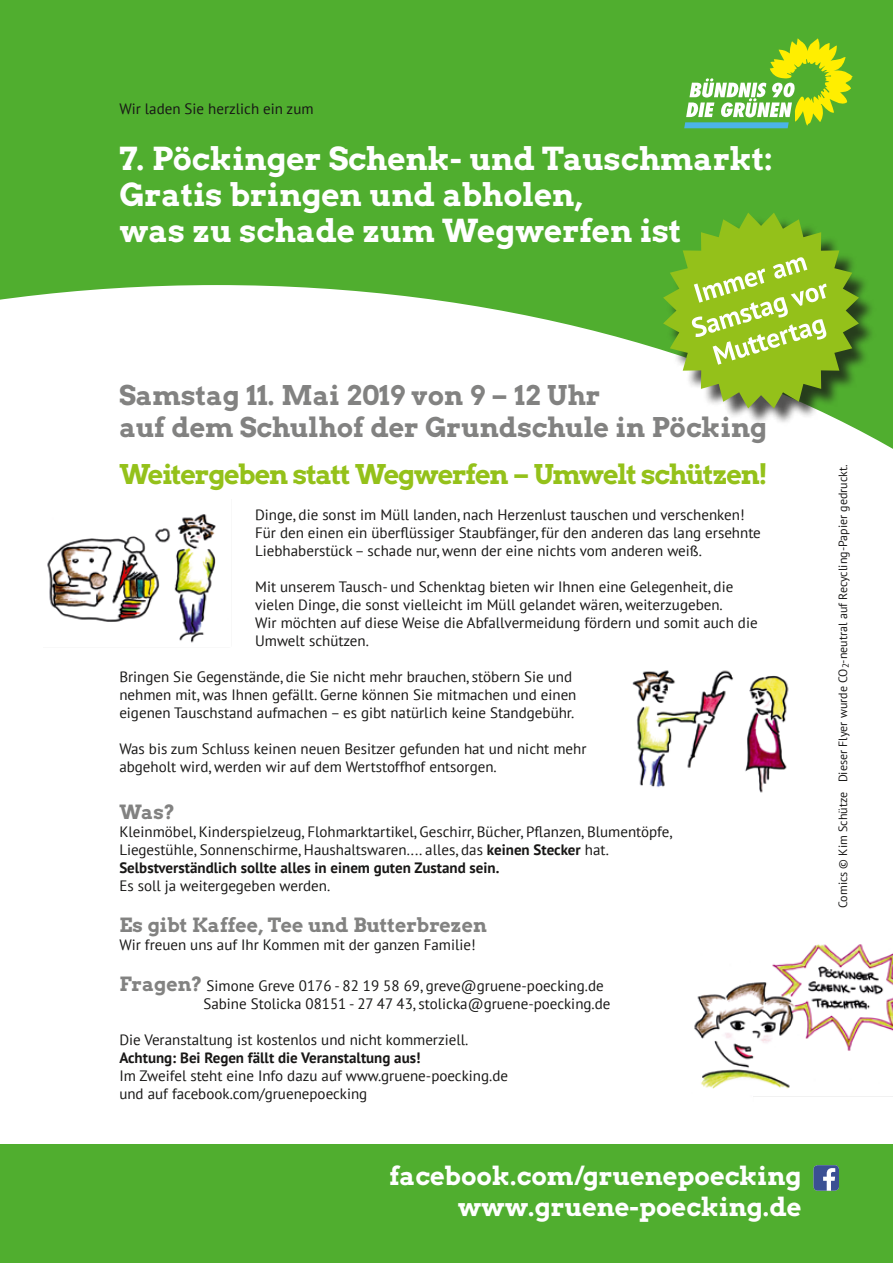
<style>
.page{position:relative;width:893px;height:1263px;background:#50ae2f}
.page>*{position:absolute;margin:0;border:0;box-sizing:border-box;transform-origin:0 0}
.t1{font:31.5px/36px "Arvo Gr 00 F Cn";color:#fff}
.t2{font:27px/32.4px "Arvo Gr 00 F Cn";color:#828281}
.t3{font:27px "Arvo Gr 00 F Cn";letter-spacing:-.045em;color:#94c11a}
.t4{font:25.5px/30.6px "Arvo Gr 00 F Cn";color:#fff;text-align:right}
.t5{font:19.5px "Arvo Gr 00 F Cn";color:#828281}
.t6{font:15px/18px "PT Sans";color:#181716}
.t7{font:700 15px "PT Sans";color:#181716}
.t8{font:12px "PT Sans";color:#181716}
.s1{font-weight:700}
.s2{font-family:"Arvo Gr 00 F Cn";font-size:19.5px;color:#828281}
</style>
<div class="page">
<div style="left:0;top:285px;width:893px;height:859px;background:#fff"></div>
<svg style="left:684px;top:38px;width:169px;height:90px"></svg>
<svg style="left:813px;top:1165px;width:26px;height:26px"></svg>
<img style="left:44px;top:500px;width:211px;height:148px">
<img style="left:609px;top:650px;width:185px;height:150px">
<img style="left:690px;top:943px;width:203px;height:159px">
<div style="left:666px;top:216px;width:210px;height:210px;background:#181716;opacity:.75"></div>
<svg style="left:663px;top:213px;width:196px;height:195px"></svg>
<p class="t6" style="left:119px;top:99px;width:196px">Wir laden Sie herzlich ein zum</p>
<h1 class="t1" style="left:119px;top:139px;width:655px">7. Pöckinger Schenk- und Tauschmarkt:<br>Gratis bringen und abholen,<br>was zu schade zum Wegwerfen ist</h1>
<h2 class="t2" style="left:119px;top:378px;width:649px">Samstag 11. Mai 2019 von 9 – 12 Uhr<br>auf dem Schulhof der Grundschule in Pöcking</h2>
<h2 class="t3" style="left:119px;top:455px;width:650px">Weitergeben statt Wegwerfen – Umwelt schützen!</h2>
<p class="t6" style="left:255px;top:505px;width:507px">Dinge, die sonst im Müll landen, nach Herzenlust tauschen und verschenken!<br>Für den einen ein überflüssiger Staubfänger, für den anderen das lang ersehnte<br>Liebhaberstück – schade nur, wenn der eine nichts vom anderen weiß.</p>
<p class="t6" style="left:255px;top:577px;width:504px">Mit unserem Tausch- und Schenktag bieten wir Ihnen eine Gelegenheit, die vielen Dinge, die sonst vielleicht im Müll gelandet wären, weiterzugeben.<br>Wir möchten auf diese Weise die Abfallvermeidung fördern und somit auch die Umwelt schützen.</p>
<p class="t6" style="left:119px;top:667px;width:459px">Bringen Sie Gegenstände, die Sie nicht mehr brauchen, stöbern Sie und nehmen mit, was Ihnen gefällt. Gerne können Sie mitmachen und einen eigenen Tauschstand aufmachen – es gibt natürlich keine Standgebühr.</p>
<p class="t6" style="left:119px;top:739px;width:469px">Was bis zum Schluss keinen neuen Besitzer gefunden hat und nicht mehr abgeholt wird, werden wir auf dem Wertstoffhof entsorgen.</p>
<h3 class="t5" style="left:119px;top:798px;width:57px">Was?</h3>
<p class="t6" style="left:119px;top:822px;width:554px">Kleinmöbel, Kinderspielzeug, Flohmarktartikel, Geschirr, Bücher, Pflanzen, Blumentöpfe,<br>Liegestühle, Sonnenschirme, Haushaltswaren.... alles, das <span class="s1">keinen Stecker</span> hat.<br><span class="s1">Selbstverständlich sollte alles in einem guten Zustand sein.</span></p>
<p class="t6" style="left:119px;top:876px;width:212px">Es soll ja weitergegeben werden.</p>
<h3 class="t5" style="left:119px;top:911px;width:369px">Es gibt Kaffee, Tee und Butterbrezen</h3>
<p class="t6" style="left:119px;top:935px;width:358px">Wir freuen uns auf Ihr Kommen mit der ganzen Familie!</p>
<p class="t6" style="left:203px;top:977px;width:409px;text-indent:-84px"><span class="s2">Fragen?</span> Simone Greve 0176 - 82 19 58 69, greve@gruene-poecking.de<br>Sabine Stolicka 08151 - 27 47 43, stolicka@gruene-poecking.de</p>
<p class="t6" style="left:119px;top:1031px;width:351px">Die Veranstaltung ist kostenlos und nicht kommerziell.</p>
<p class="t7" style="left:119px;top:1048px;width:303px">Achtung: Bei Regen fällt die Veranstaltung aus!</p>
<p class="t6" style="left:119px;top:1067px;width:390px">Im Zweifel steht eine Info dazu auf www.gruene-poecking.de und auf facebook.com/gruenepoecking</p>
<h3 class="t4" style="left:389px;top:1160px;width:414px">facebook.com/gruenepoecking www.gruene-poecking.de</h3>
<p class="t8" style="left:835px;top:908px;width:445px;rotate:-90deg">Comics © Kim Schütze Dieser Flyer wurde CO<sub>2</sub>-neutral auf Recycling-Papier gedruckt.</p>
</div>
